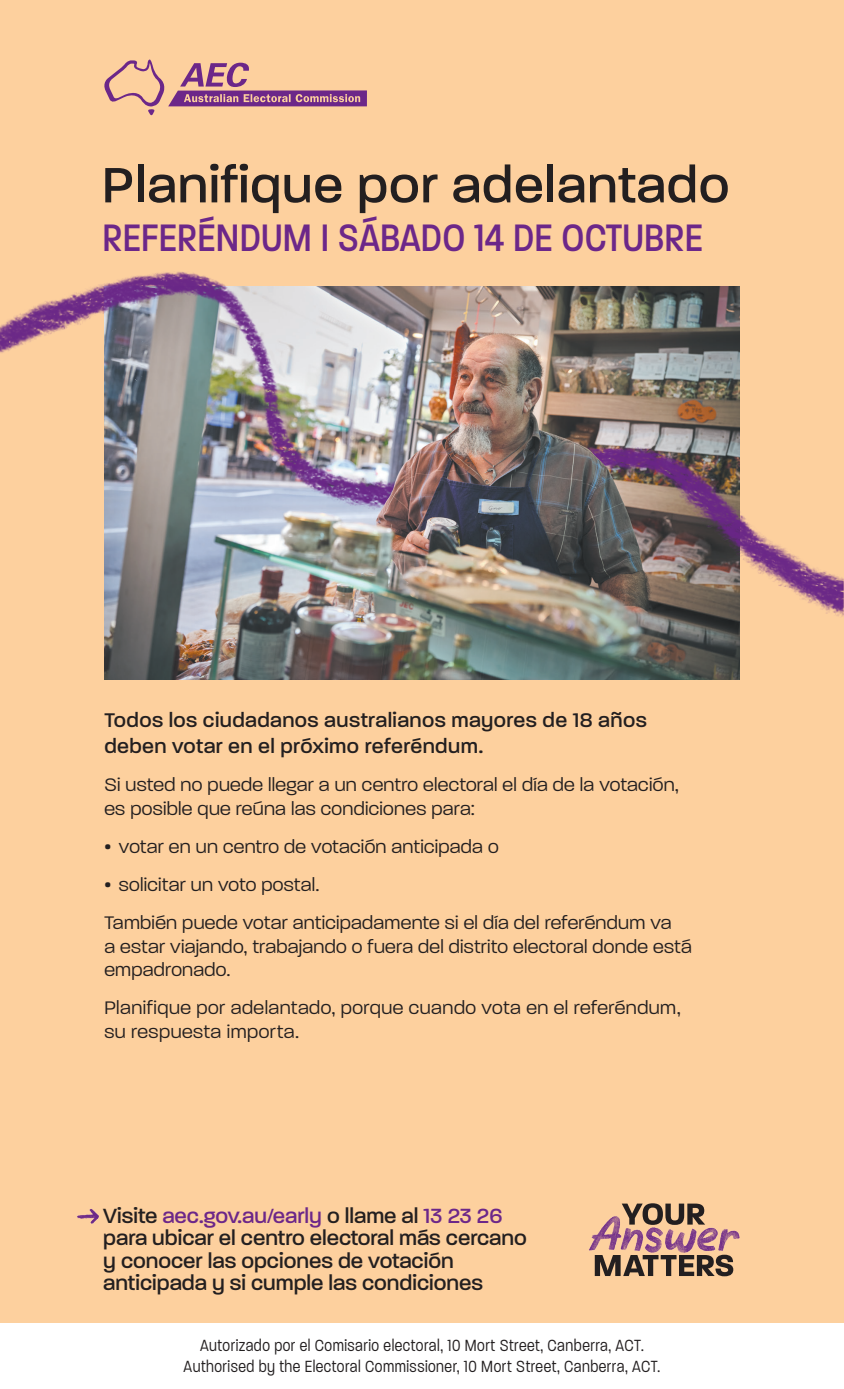
<style>
.page{position:relative;width:844px;height:1389px;background:#fff}
.page>*{position:absolute;margin:0;border:0;box-sizing:border-box;transform-origin:0 0}
.t1{font:500 53.73px "Paralucent";letter-spacing:.015em;color:#231f20}
.t2{font:500 41.48px "Paralucent Condensed";letter-spacing:.005em;color:#6c2789}
.t3{font:500 22.22px/22.2px "Paralucent";color:#231f20}
.t4{font:500 21.35px/25.7px "Paralucent";letter-spacing:.02em;color:#231f20}
.t5{font:300 19.6px/23.6px "Paralucent";letter-spacing:.015em;color:#231f20}
.t6{font:300 17.5px "Paralucent Condensed";letter-spacing:.03em;color:#231f20}
.s1{color:#6c2789}
</style>
<div class="page">
<div style="left:0;top:0;width:843px;height:1389px;background:#fdd09e"></div>
<img style="left:104px;top:625px;width:635px;height:54px">
<img style="left:0;top:272px;width:843px;height:353px">
<img style="left:375px;top:331px;width:220px;height:254px">
<svg style="left:104px;top:60px;width:263px;height:55px"></svg>
<img style="left:77px;top:1209px;width:21px;height:15px">
<div style="left:0;top:1323px;width:843px;height:66px;background:#fff"></div>
<svg style="left:621px;top:1203px;width:84px;height:11px"></svg>
<svg style="left:594px;top:1255px;width:139px;height:21px"></svg>
<img style="left:589px;top:1214px;width:150px;height:39px">
<p class="t1" style="left:102px;top:153px;width:629px">Planifique por adelantado</p>
<p class="t2" style="left:103px;top:214px;width:601px">REFERÉNDUM I SÁBADO 14 DE OCTUBRE</p>
<p class="t4" style="left:104px;top:707px;width:544px">Todos los ciudadanos australianos mayores de 18 años deben votar en el próximo referéndum.</p>
<p class="t5" style="left:104px;top:773px;width:575px">Si usted no puede llegar a un centro electoral el día de la votación, es posible que reúna las condiciones para:</p>
<p class="t5" style="left:104px;top:835px;width:395px">• votar en un centro de votación anticipada o</p>
<p class="t5" style="left:104px;top:873px;width:216px">• solicitar un voto postal.</p>
<p class="t5" style="left:104px;top:911px;width:588px">También puede votar anticipadamente si el día del referéndum va<br>a estar viajando, trabajando o fuera del distrito electoral donde está empadronado.</p>
<p class="t5" style="left:104px;top:996px;width:577px">Planifique por adelantado, porque cuando vota en el referéndum, su respuesta importa.</p>
<p class="t3" style="left:103px;top:1205px;width:425px">Visite <span class="s1">aec.gov.au/early</span> o llame al <span class="s1">13 23 26 </span>para ubicar el centro electoral más cercano y conocer las opciones de votación anticipada y si cumple las condiciones</p>
<p class="t6" style="left:200px;top:1335px;width:445px">Autorizado por el Comisario electoral, 10 Mort Street, Canberra, ACT.</p>
<p class="t6" style="left:184px;top:1356px;width:478px">Authorised by the Electoral Commissioner, 10 Mort Street, Canberra, ACT.</p>
</div>
